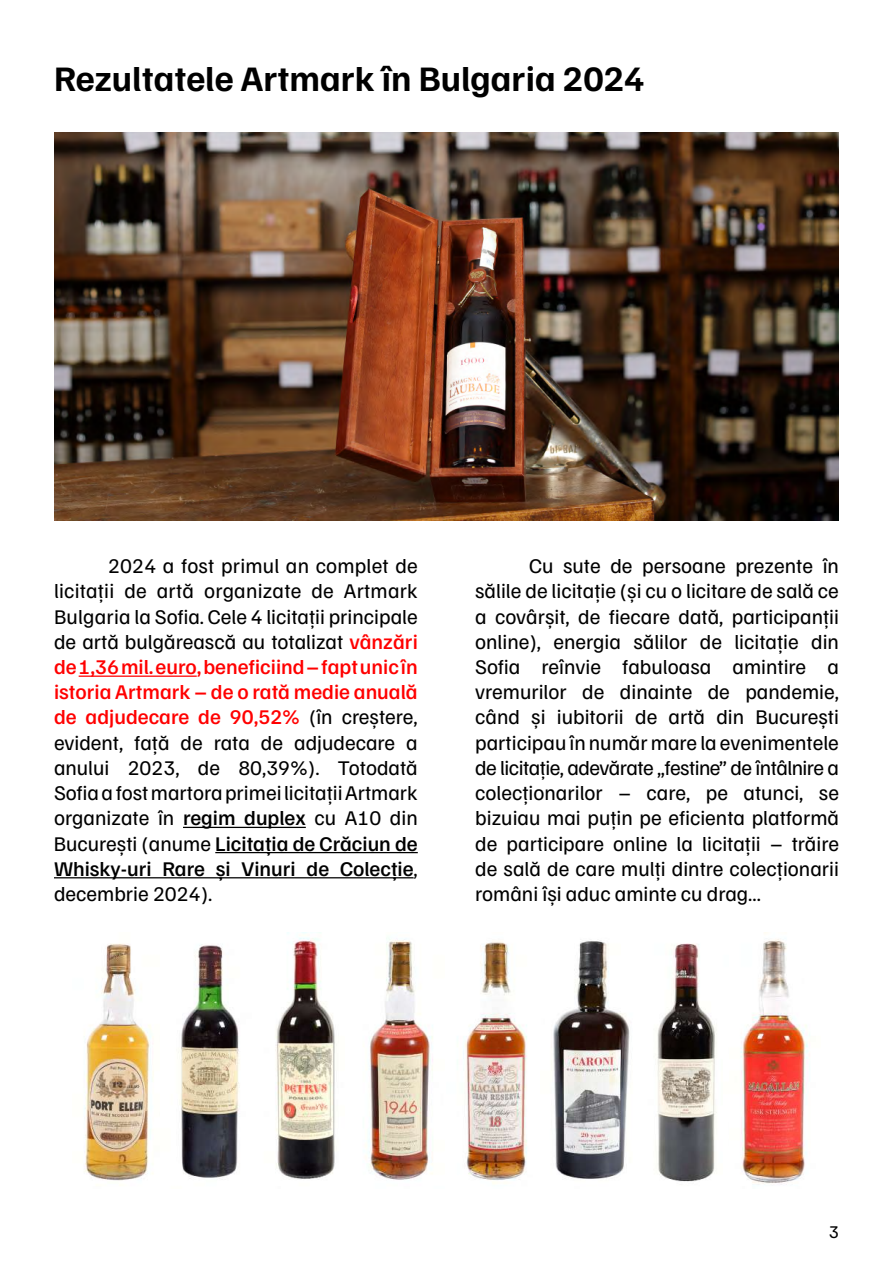
<style>
.page{position:relative;width:893px;height:1263px;background:#fff}
.page>*{position:absolute;margin:0;border:0;box-sizing:border-box;transform-origin:0 0}
.t1{font:700 36px "Familjen Grotesk";color:#000}
.t2{font:21px/25.2px "Familjen Grotesk";color:#000;text-align:justify}
.t3{font:18px "Familjen Grotesk";color:#000}
.s1{font-weight:500;color:#f00}
.s2{font-weight:500}
</style>
<div class="page">
<hr style="left:79px;top:675px;width:118px;height:2px;background:#f00">
<hr style="left:183px;top:827px;width:123px;height:1px;background:#000">
<hr style="left:215px;top:852px;width:203px;height:1px;background:#000">
<hr style="left:54px;top:877px;width:360px;height:1px;background:#000">
<img style="left:54px;top:132px;width:785px;height:388px">
<img style="left:275px;top:932px;width:158px;height:248px">
<img style="left:553px;top:940px;width:77px;height:239px">
<img style="left:463px;top:941px;width:64px;height:243px">
<img style="left:657px;top:932px;width:153px;height:253px">
<img style="left:84px;top:943px;width:156px;height:238px">
<h1 class="t1" style="left:54px;top:54px;width:592px">Rezultatele Artmark în Bulgaria 2024</h1>
<p class="t2" style="left:54px;top:552px;width:365px;text-indent:54px">2024 a fost primul an complet de licitații de artă organizate de Artmark Bulgaria la Sofia. Cele 4 licitații principale de artă bulgărească au totalizat <span class="s1">vânzări de 1,36 mil. euro, beneficiind – fapt unic în istoria Artmark – de o rată medie anuală de adjudecare de 90,52%</span> (în creștere, evident, față de rata de adjudecare a anului 2023, de 80,39%). Totodată Sofiaafostmartoraprimei licitațiiArtmark organizate în <span class="s2">regim duplex</span> cu A10 din București (anume <span class="s2">Licitația de Crăciun de Whisky-uri Rare și Vinuri de Colecție</span>, decembrie 2024).</p>
<p class="t2" style="left:475px;top:552px;width:365px;text-indent:54px">Cu sute de persoane prezente în sălile de licitație (și cu o licitare de sală ce a covârșit, de fiecare dată, participanții online), energia sălilor de licitație din Sofia reînvie fabuloasa amintire a vremurilor de dinainte de pandemie, când și iubitorii de artă din București participau în număr mare la evenimentele de licitație, adevărate „festine” de întâlnire a colecționarilor – care, pe atunci, se bizuiau mai puțin pe eficienta platformă de participare online la licitații – trăire de sală de care mulți dintre colecționarii români își aduc aminte cu drag...</p>
<p class="t3" style="left:829px;top:1220px;width:12px">3</p>
</div>
